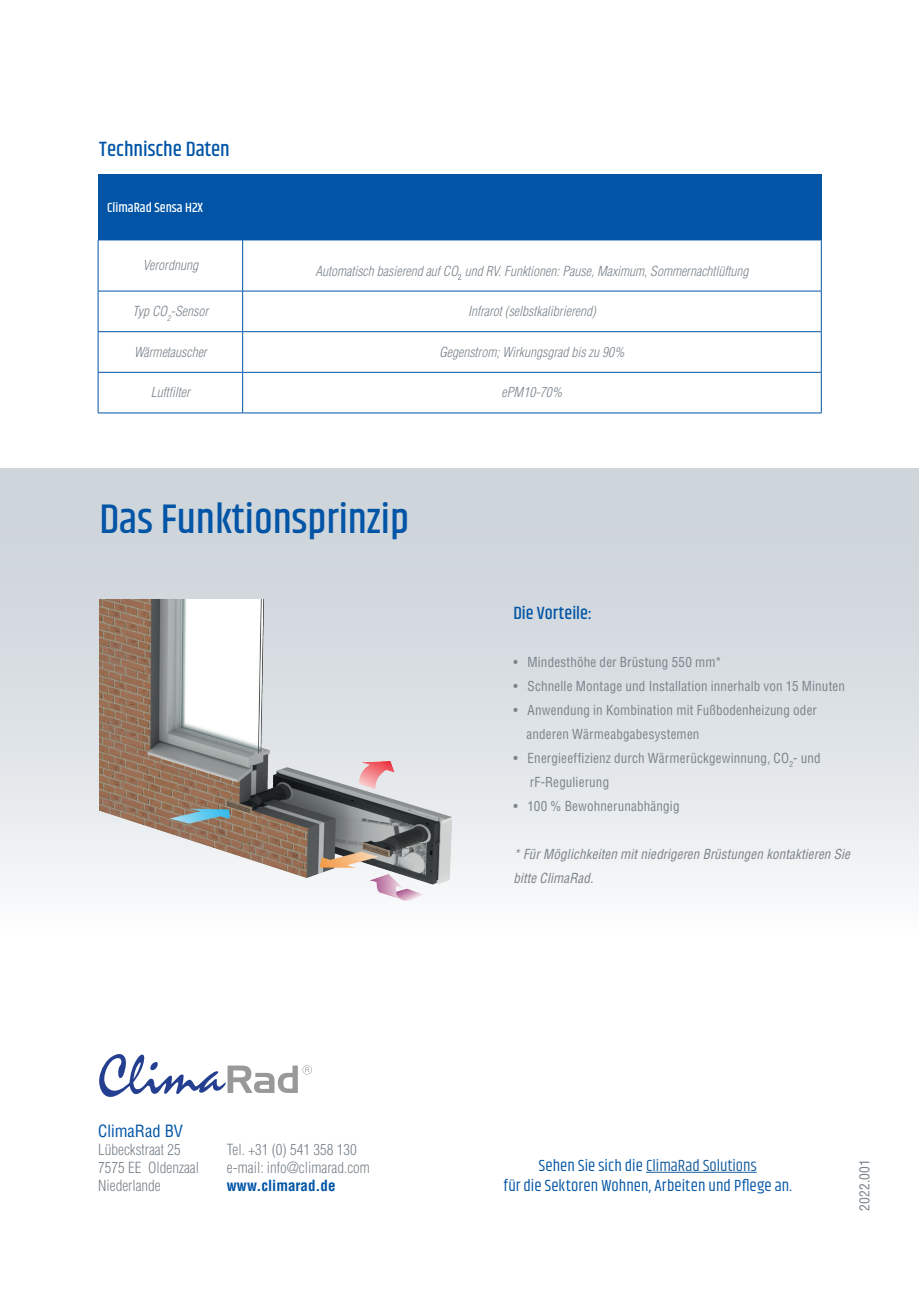
<style>
.page{position:relative;width:919px;height:1289px;background:#fff}
.page>*{position:absolute;margin:0;border:0;box-sizing:border-box;transform-origin:0 0}
.t1{font:500 42px "Khand";color:#0154a6}
.t2{font:500 21px "Khand";color:#0154a6}
.t3{font:500 18px "Khand";letter-spacing:-.005em;color:#0154a6}
.t4{font:16.5px/20.2px "Khand";letter-spacing:.005em;color:#0154a6;text-align:center}
.t5{font:condensed 16.5px "Helvetica LT Std";color:#0154a6}
.t6{font:300 condensed 15px/18px "Helvetica LT Std";color:#7a838a}
.t7{font:700 condensed 15px "Helvetica LT Std";color:#0154a6}
.t8{font:condensed 13.5px/24px "Helvetica LT Std";letter-spacing:.015em;color:#7a838a}
.t9{font:italic 300 condensed 13.5px "Helvetica LT Std";color:#7a838a}
.t10{font:italic condensed 13.5px/24px "Helvetica LT Std";letter-spacing:.01em;color:#7a838a}
.t11{font:500 13.5px "Khand";color:#fff}
.s1{color:#175d9e}
</style>
<div class="page">
<svg style="left:99px;top:1054px;width:213px;height:42px"></svg>
<hr style="left:646px;top:1171px;width:110px;height:1px;background:#175d9e">
<div style="left:0;top:468px;width:918px;height:468px;background:linear-gradient(to bottom,#c6ced5,#f7f8f9)"></div>
<img style="left:99px;top:599px;width:356px;height:306px">
<hr style="left:242px;top:240px;width:1px;height:51px;background:#0154a6">
<hr style="left:242px;top:291px;width:1px;height:40px;background:#0154a6">
<hr style="left:242px;top:332px;width:1px;height:40px;background:#0154a6">
<hr style="left:242px;top:372px;width:1px;height:41px;background:#0154a6">
<hr style="left:821px;top:240px;width:1px;height:51px;background:#0154a6">
<hr style="left:821px;top:291px;width:1px;height:40px;background:#0154a6">
<hr style="left:821px;top:332px;width:1px;height:40px;background:#0154a6">
<hr style="left:821px;top:372px;width:1px;height:41px;background:#0154a6">
<hr style="left:98px;top:240px;width:1px;height:51px;background:#0154a6">
<hr style="left:98px;top:291px;width:145px;height:1px;background:#0154a6">
<hr style="left:98px;top:291px;width:1px;height:40px;background:#0154a6">
<hr style="left:243px;top:291px;width:578px;height:1px;background:#0154a6">
<hr style="left:98px;top:331px;width:145px;height:1px;background:#0154a6">
<hr style="left:98px;top:332px;width:1px;height:40px;background:#0154a6">
<hr style="left:243px;top:331px;width:578px;height:1px;background:#0154a6">
<hr style="left:98px;top:372px;width:145px;height:1px;background:#0154a6">
<hr style="left:98px;top:372px;width:1px;height:41px;background:#0154a6">
<hr style="left:243px;top:372px;width:578px;height:1px;background:#0154a6">
<hr style="left:98px;top:412px;width:145px;height:1px;background:#0154a6">
<hr style="left:243px;top:412px;width:578px;height:1px;background:#0154a6">
<hr style="left:98px;top:240px;width:145px;height:1px;background:#0154a6">
<hr style="left:243px;top:240px;width:578px;height:1px;background:#0154a6">
<div style="left:98px;top:174px;width:723px;height:66px;background:#0154a6"></div>
<h2 class="t2" style="left:99px;top:136px;width:132px">Technische Daten</h2>
<p class="t11" style="left:107px;top:199px;width:97px">ClimaRad Sensa H2X</p>
<p class="t9" style="left:143px;top:257px;width:57px">Verordnung</p>
<p class="t9" style="left:315px;top:262px;width:434px">Automatisch basierend auf CO<sub>2</sub> und RV. Funktionen: Pause, Maximum, Sommernachtlüftung</p>
<p class="t9" style="left:133px;top:303px;width:77px">Typ CO<sub>2</sub>-Sensor</p>
<p class="t9" style="left:468px;top:303px;width:129px">Infrarot (selbstkalibrierend)</p>
<p class="t9" style="left:134px;top:343px;width:74px">Wärmetauscher</p>
<p class="t9" style="left:439px;top:343px;width:187px">Gegenstrom; Wirkungsgrad bis zu 90%</p>
<p class="t9" style="left:151px;top:384px;width:40px">Luftfilter</p>
<p class="t9" style="left:501px;top:384px;width:62px">ePM10-70%</p>
<h1 class="t1" style="left:99px;top:492px;width:311px">Das Funktionsprinzip</h1>
<h3 class="t3" style="left:513px;top:601px;width:80px">Die Vorteile:</h3>
<p class="t8" style="left:513px;top:649px;width:210px">• Mindesthöhe der Brüstung 550 mm*</p>
<p class="t8" style="left:513px;top:673px;width:333px">• Schnelle Montage und Installation innerhalb von 15 Minuten</p>
<p class="t8" style="left:526px;top:697px;width:292px;text-indent:-13px">• Anwendung in Kombination mit Fußbodenheizung oder anderen Wärmeabgabesystemen</p>
<p class="t8" style="left:529px;top:745px;width:292px;text-indent:-16px">• Energieeffizienz durch Wärmerückgewinnung, CO<sub>2</sub>- und rF-Regulierung</p>
<p class="t8" style="left:513px;top:793px;width:168px">• 100 % Bewohnerunabhängig</p>
<p class="t10" style="left:513px;top:842px;width:338px">* Für Möglichkeiten mit niedrigeren Brüstungen kontaktieren Sie bitte ClimaRad.</p>
<p class="t5" style="left:98px;top:1120px;width:86px">ClimaRad BV</p>
<p class="t6" style="left:98px;top:1140px;width:102px">Lübeckstraat 25<br>7575 EE Oldenzaal<br>Niederlande</p>
<p class="t6" style="left:227px;top:1140px;width:144px">Tel. +31 (0) 541 358 130 e-mail: info@climarad.com</p>
<p class="t7" style="left:227px;top:1175px;width:110px">www.climarad.de</p>
<p class="t4" style="left:503px;top:1156px;width:290px">Sehen Sie sich die <span class="s1">ClimaRad Solutions<br></span>für die Sektoren Wohnen, Arbeiten und Pflege an.</p>
<p class="t8" style="left:852px;top:1211px;width:54px;rotate:-90deg">2022.001</p>
</div>
